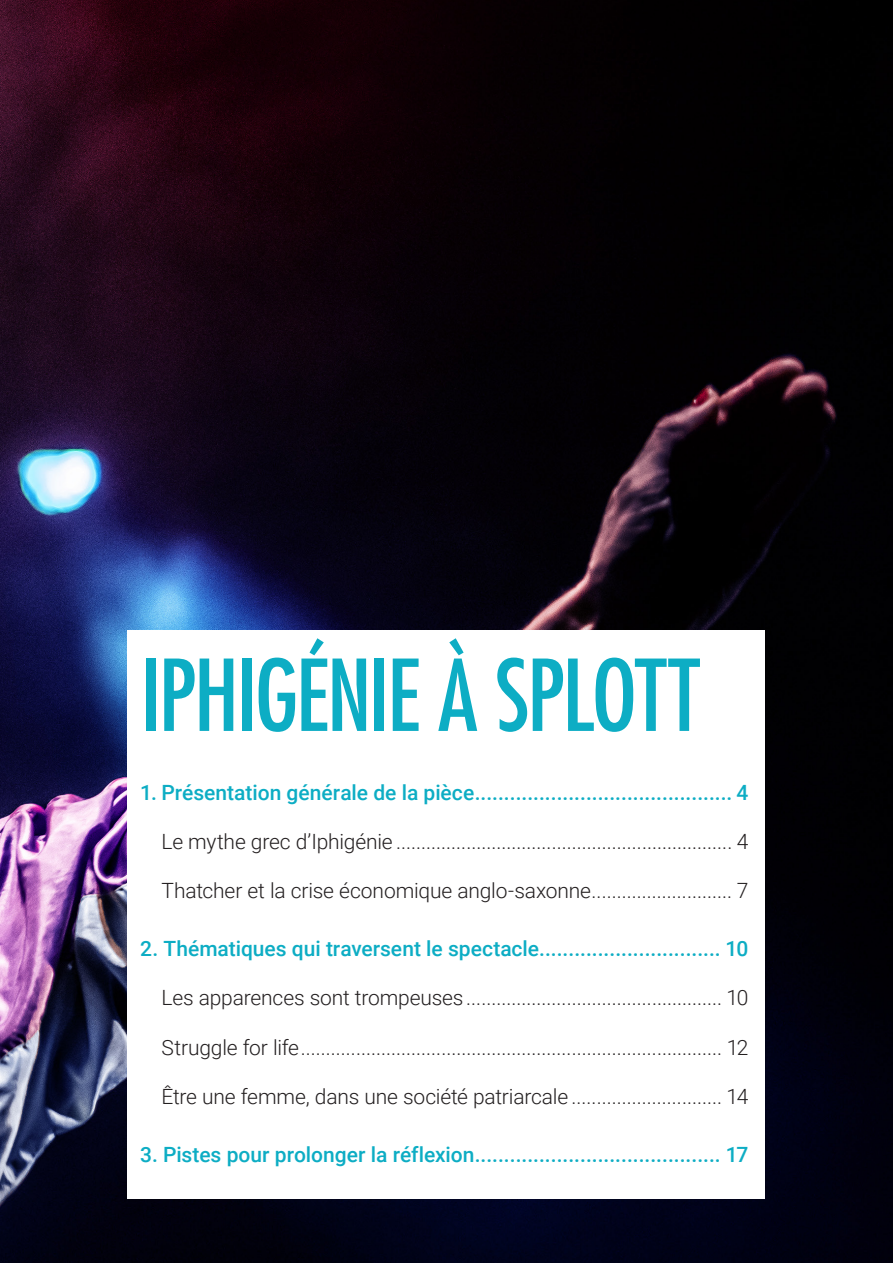
<style>
.page{position:relative;width:893px;height:1263px;background:#fff}
.page>*{position:absolute;margin:0;border:0;box-sizing:border-box;transform-origin:0 0}
.t1{font:condensed 96px "Futura Std";letter-spacing:-.025em;color:#0dadc4}
.Inhoud-Onderdeel{font:300 21px "Roboto";letter-spacing:-.01em;color:#231f20}
.Inhoud-Hoofdstuk{font:500 21px "Roboto";color:#0dadc4}
</style>
<div class="page">
<img style="left:0;top:0;width:893px;height:1263px">
<div style="left:128px;top:630px;width:637px;height:569px;background:#fff"></div>
<p class="t1" style="left:140px;top:638px;width:561px">IPHIGÉNIE À SPLOTT</p>
<p class="Inhoud-Hoofdstuk" style="left:140px;top:777px;width:610px">1. Présentation générale de la pièce............................................ 4</p>
<p class="Inhoud-Onderdeel" style="left:162px;top:827px;width:588px">Le mythe grec d’Iphigénie ................................................................... 4</p>
<p class="Inhoud-Onderdeel" style="left:162px;top:876px;width:588px">Thatcher et la crise économique anglo-saxonne............................ 7</p>
<p class="Inhoud-Hoofdstuk" style="left:140px;top:934px;width:610px">2. Thématiques qui traversent le spectacle............................... 10</p>
<p class="Inhoud-Onderdeel" style="left:162px;top:983px;width:588px">Les apparences sont trompeuses ................................................... 10</p>
<p class="Inhoud-Onderdeel" style="left:162px;top:1032px;width:588px">Struggle for life.................................................................................... 12</p>
<p class="Inhoud-Onderdeel" style="left:162px;top:1082px;width:588px">Être une femme, dans une société patriarcale .............................. 14</p>
<p class="Inhoud-Hoofdstuk" style="left:140px;top:1139px;width:610px">3. Pistes pour prolonger la réflexion.......................................... 17</p>
</div>
